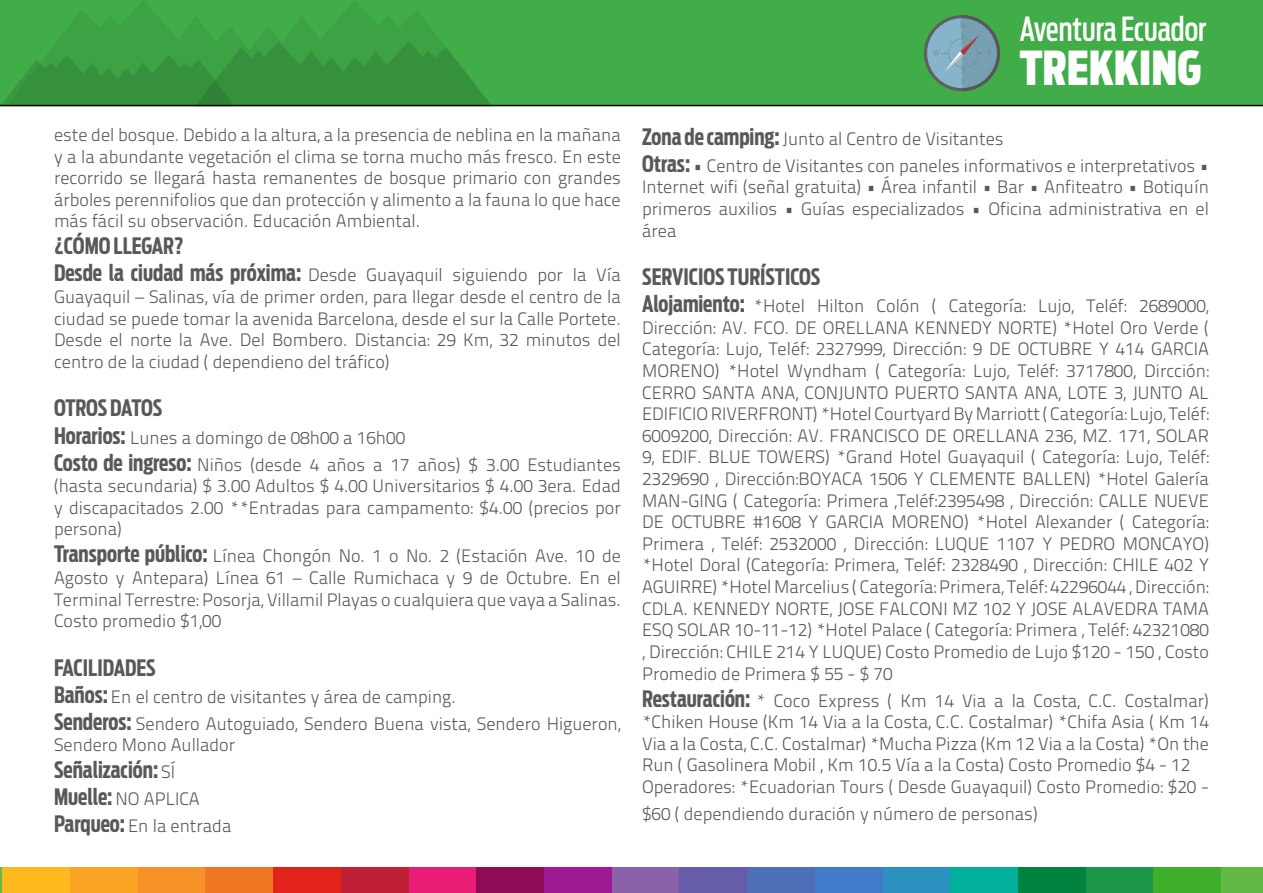
<style>
.page{position:relative;width:1263px;height:893px;background:#fff}
.page>*{position:absolute;margin:0;border:0;box-sizing:border-box;transform-origin:0 0}
.t1{font:900 46.5px "Antenna Ext Cond Beta";color:#fff}
.t2{font:500 33px "Antenna Ext Cond Beta";color:#fff}
.t3{font:700 22.5px "Antenna Ext Cond Beta";color:#58595b}
.t4{font:300 18px/21.6px "Titillium Text 22 L";color:#58595b;text-align:justify}
.s1{font-family:"Antenna Ext Cond Beta";font-weight:700;font-size:22.5px}
.s2{font-family:"Titillium Text 22 L";font-weight:300;font-size:18px}
</style>
<div class="page">
<div style="left:492px;top:0;width:771px;height:106px;background:#41ad49"></div>
<svg style="left:0;top:0;width:492px;height:106px;background:#3a9d42"></svg>
<svg style="left:924px;top:15px;width:76px;height:76px;background:#6e9f97"></svg>
<hr style="left:0;top:867px;width:2px;height:26px;background:#63b946">
<div style="left:2px;top:867px;width:68px;height:26px;background:#fdb91d"></div>
<div style="left:70px;top:867px;width:68px;height:26px;background:#faa424"></div>
<div style="left:138px;top:867px;width:67px;height:26px;background:#f79228"></div>
<div style="left:205px;top:867px;width:68px;height:26px;background:#ef7622"></div>
<div style="left:273px;top:867px;width:68px;height:26px;background:#e2231a"></div>
<div style="left:341px;top:867px;width:68px;height:26px;background:#c02035"></div>
<div style="left:409px;top:867px;width:67px;height:26px;background:#ea1d76"></div>
<div style="left:476px;top:867px;width:68px;height:26px;background:#8e0b56"></div>
<div style="left:544px;top:867px;width:68px;height:26px;background:#9f1b96"></div>
<div style="left:612px;top:867px;width:67px;height:26px;background:#8962a9"></div>
<div style="left:679px;top:867px;width:68px;height:26px;background:#655da9"></div>
<div style="left:747px;top:867px;width:68px;height:26px;background:#4c6fb6"></div>
<div style="left:815px;top:867px;width:68px;height:26px;background:#407cca"></div>
<div style="left:883px;top:867px;width:67px;height:26px;background:#2b92bf"></div>
<div style="left:950px;top:867px;width:68px;height:26px;background:#00b09a"></div>
<div style="left:1018px;top:867px;width:68px;height:26px;background:#00833e"></div>
<div style="left:1086px;top:867px;width:67px;height:26px;background:#1b9647"></div>
<div style="left:1153px;top:867px;width:68px;height:26px;background:#3fae2a"></div>
<div style="left:1221px;top:867px;width:42px;height:26px;background:#63b946"></div>
<p class="t4" style="left:54px;top:123px;width:568px">este del bosque. Debido a la altura, a la presencia de neblina en la mañana y a la abundante vegetación el clima se torna mucho más fresco. En este recorrido se llegará hasta remanentes de bosque primario con grandes árboles perennifolios que dan protección y alimento a la fauna lo que hace más fácil su observación. Educación Ambiental.</p>
<p class="t3" style="left:54px;top:233px;width:131px">¿CÓMO LLEGAR?</p>
<p class="t4" style="left:54px;top:263px;width:568px"><span class="s1">Desde la ciudad más próxima:</span> Desde Guayaquil siguiendo por la Vía Guayaquil – Salinas, vía de primer orden, para llegar desde el centro de la ciudad se puede tomar la avenida Barcelona, desde el sur la Calle Portete.<br>Desde el norte la Ave. Del Bombero. Distancia: 29 Km, 32 minutos del centro de la ciudad ( dependieno del tráfico)</p>
<p class="t3" style="left:54px;top:395px;width:110px">OTROS DATOS</p>
<p class="t4" style="left:54px;top:423px;width:568px;line-height:27px"><span class="s1">Horarios:</span> Lunes a domingo de 08h00 a 16h00<br><span class="s1">Costo de ingreso:</span> Niños (desde 4 años a 17 años) $ 3.00 Estudiantes</p>
<p class="t4" style="left:54px;top:474px;width:568px">(hasta secundaria) $ 3.00 Adultos $ 4.00 Universitarios $ 4.00 3era. Edad y discapacitados 2.00 **Entradas para campamento: $4.00 (precios por persona)</p>
<p class="t4" style="left:54px;top:544px;width:568px"><span class="s1">Transporte público:</span> Línea Chongón No. 1 o No. 2 (Estación Ave. 10 de Agosto y Antepara) Línea 61 – Calle Rumichaca y 9 de Octubre. En el Terminal Terrestre: Posorja, Villamil Playas o cualquiera que vaya a Salinas.<br>Costo promedio $1,00</p>
<p class="t3" style="left:54px;top:654px;width:103px">FACILIDADES</p>
<p class="t4" style="left:54px;top:682px;width:568px;line-height:27px"><span class="s1">Baños:</span> En el centro de visitantes y área de camping.<br><span class="s1">Senderos:</span> Sendero Autoguiado, Sendero Buena vista, Sendero Higueron,</p>
<p class="t4" style="left:54px;top:733px;width:183px">Sendero Mono Aullador</p>
<p class="t3" style="left:54px;top:757px;width:123px">Señalización: <span class="s2">SÍ</span></p>
<p class="t4" style="left:54px;top:785px;width:179px;line-height:27px"><span class="s1">Muelle:</span> NO APLICA<br><span class="s1">Parqueo:</span> En la entrada</p>
<h2 class="t2" style="left:1020px;top:10px;width:188px">Aventura Ecuador</h2>
<h1 class="t1" style="left:1020px;top:40px;width:183px">TREKKING</h1>
<p class="t4" style="left:642px;top:124px;width:568px;line-height:27px"><span class="s1">Zona de camping:</span> Junto al Centro de Visitantes<br><span class="s1">Otras:</span> • Centro de Visitantes con paneles informativos e interpretativos •</p>
<p class="t4" style="left:642px;top:175px;width:568px">Internet wifi (señal gratuita) • Área infantil • Bar • Anfiteatro • Botiquín primeros auxilios • Guías especializados • Oficina administrativa en el área</p>
<p class="t3" style="left:642px;top:264px;width:180px">SERVICIOS TURÍSTICOS</p>
<p class="t4" style="left:642px;top:294px;width:568px"><span class="s1">Alojamiento:</span> *Hotel Hilton Colón ( Categoría: Lujo, Teléf: 2689000, Dirección: AV. FCO. DE ORELLANA KENNEDY NORTE) *Hotel Oro Verde ( Categoría: Lujo, Teléf: 2327999, Dirección: 9 DE OCTUBRE Y 414 GARCIA MORENO) *Hotel Wyndham ( Categoría: Lujo, Teléf: 3717800, Dircción:<br>CERRO SANTA ANA, CONJUNTO PUERTO SANTA ANA, LOTE 3, JUNTO AL EDIFICIO RIVERFRONT) *Hotel Courtyard By Marriott ( Categoría: Lujo, Teléf:<br>6009200, Dirección: AV. FRANCISCO DE ORELLANA 236, MZ. 171, SOLAR 9, EDIF. BLUE TOWERS) *Grand Hotel Guayaquil ( Categoría: Lujo, Teléf:<br>2329690 , Dirección:BOYACA 1506 Y CLEMENTE BALLEN) *Hotel Galería MAN-GING ( Categoría: Primera ,Teléf:2395498 , Dirección: CALLE NUEVE DE OCTUBRE #1608 Y GARCIA MORENO) *Hotel Alexander ( Categoría:<br>Primera , Teléf: 2532000 , Dirección: LUQUE 1107 Y PEDRO MONCAYO) *Hotel Doral (Categoría: Primera, Teléf: 2328490 , Dirección: CHILE 402 Y AGUIRRE) *Hotel Marcelius ( Categoría: Primera, Teléf: 42296044 , Dirección:<br>CDLA. KENNEDY NORTE, JOSE FALCONI MZ 102 Y JOSE ALAVEDRA TAMA ESQ SOLAR 10-11-12) *Hotel Palace ( Categoría: Primera , Teléf: 42321080 , Dirección: CHILE 214 Y LUQUE) Costo Promedio de Lujo $120 - 150 , Costo Promedio de Primera $ 55 - $ 70</p>
<p class="t4" style="left:642px;top:688px;width:568px;text-align:left"><span class="s1">Restauración:</span> * Coco Express ( Km 14 Via a la Costa, C.C. Costalmar) *Chiken House (Km 14 Via a la Costa, C.C. Costalmar) *Chifa Asia ( Km 14<br>Via a la Costa, C.C. Costalmar) *Mucha Pizza (Km 12 Via a la Costa) *On the Run ( Gasolinera Mobil , Km 10.5 Vía a la Costa) Costo Promedio $4 - 12<br>Operadores: *Ecuadorian Tours ( Desde Guayaquil) Costo Promedio: $20 -</p>
<p class="t4" style="left:642px;top:802px;width:397px">$60 ( dependiendo duración y número de personas)</p>
</div>
